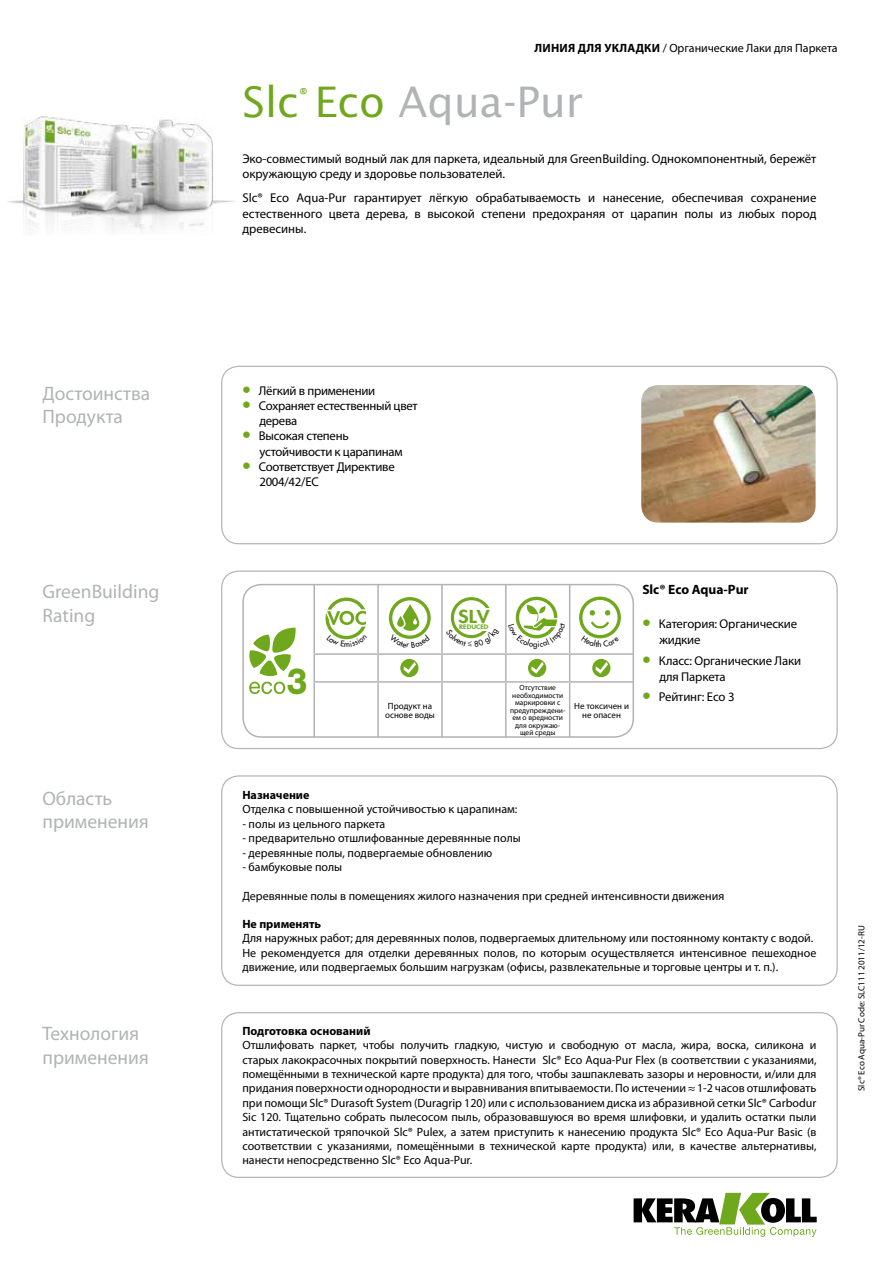
<style>
.page{position:relative;width:893px;height:1263px;background:#fff}
.page>*{position:absolute;margin:0;border:0;box-sizing:border-box;transform-origin:0 0}
.t1{font:42px "Lucida Sans Std";color:#b1b3b4}
.t2{font:800 36.3px "Helvetica Neue LT Std";color:#70a81d;scale:.9 1}
.t3{font:19.5px/23.4px "Myriad Pro";color:#b1b3b4}
.t4{font:800 17.4px "Futura Std";color:#70a81d;scale:1.15 1}
.t5{font:15px "Lucida Sans Std";color:#70a81d}
.t6{font:700 13.5px "Myriad Pro";letter-spacing:-.005em;color:#000}
.t7{font:12.75px/15.3px "Myriad Pro";letter-spacing:-.01em;color:#000}
.t8{font:12px/14.4px "Myriad Pro";color:#000}
.t9{font:700 12px "Myriad Pro";color:#000}
.t10{font:9px/9px "Myriad Pro";color:#000;text-align:center}
.t11{font:7.5px/7.5px "Myriad Pro";color:#000;text-align:center}
.t12{font:800 6px "Futura Std";color:#70a81d;scale:1.2 1}
.s1{font-weight:700}
.s2{color:#70a81d}
</style>
<div class="page">
<svg style="left:634px;top:1193px;width:183px;height:44px"></svg>
<img style="left:7px;top:116px;width:228px;height:115px">
<div style="left:221px;top:366px;width:617px;height:178px;border:1px solid #b1b3b4;border-radius:17px"></div>
<img style="left:641px;top:385px;width:175px;height:138px">
<div style="left:221px;top:570px;width:617px;height:179px;border:1px solid #b1b3b4;border-radius:17px"></div>
<div style="left:242px;top:584px;width:392px;height:154px;border:2px solid #b1b3b4;border-radius:19px"></div>
<hr style="left:313px;top:585px;width:2px;height:68px;background:#b1b3b4">
<hr style="left:377px;top:585px;width:2px;height:68px;background:#b1b3b4">
<hr style="left:441px;top:585px;width:2px;height:68px;background:#b1b3b4">
<hr style="left:505px;top:585px;width:2px;height:68px;background:#b1b3b4">
<hr style="left:569px;top:585px;width:1px;height:68px;background:#b1b3b4">
<hr style="left:313px;top:653px;width:65px;height:2px;background:#b1b3b4">
<hr style="left:378px;top:653px;width:64px;height:2px;background:#b1b3b4">
<hr style="left:442px;top:653px;width:64px;height:2px;background:#b1b3b4">
<hr style="left:506px;top:653px;width:64px;height:2px;background:#b1b3b4">
<hr style="left:570px;top:653px;width:63px;height:2px;background:#b1b3b4">
<hr style="left:313px;top:655px;width:2px;height:26px;background:#b1b3b4">
<hr style="left:377px;top:655px;width:2px;height:26px;background:#b1b3b4">
<hr style="left:441px;top:655px;width:2px;height:26px;background:#b1b3b4">
<hr style="left:505px;top:655px;width:2px;height:26px;background:#b1b3b4">
<svg style="left:569px;top:655px;width:1px;height:26px"></svg>
<hr style="left:313px;top:681px;width:65px;height:2px;background:#b1b3b4">
<hr style="left:313px;top:683px;width:2px;height:54px;background:#b1b3b4">
<hr style="left:378px;top:681px;width:64px;height:2px;background:#b1b3b4">
<hr style="left:377px;top:683px;width:2px;height:54px;background:#b1b3b4">
<hr style="left:442px;top:681px;width:64px;height:2px;background:#b1b3b4">
<hr style="left:441px;top:683px;width:2px;height:54px;background:#b1b3b4">
<hr style="left:506px;top:681px;width:64px;height:2px;background:#b1b3b4">
<hr style="left:505px;top:683px;width:2px;height:54px;background:#b1b3b4">
<hr style="left:570px;top:681px;width:63px;height:2px;background:#b1b3b4">
<hr style="left:569px;top:683px;width:1px;height:54px;background:#b1b3b4">
<svg style="left:249px;top:627px;width:47px;height:67px"></svg>
<div style="left:325px;top:597px;width:42px;height:42px;border:3px solid #70a81d;border-radius:50%"></div>
<div style="left:389px;top:597px;width:42px;height:42px;border:3px solid #70a81d;border-radius:50%"></div>
<div style="left:451px;top:597px;width:41px;height:41px;border:3px solid #70a81d;border-radius:50%"></div>
<div style="left:472px;top:608px;width:21px;height:23px;background:#fff"></div>
<div style="left:516px;top:597px;width:41px;height:41px;border:3px solid #70a81d;border-radius:50%"></div>
<div style="left:579px;top:596px;width:42px;height:42px;border:3px solid #70a81d;border-radius:50%"></div>
<svg style="left:590px;top:610px;width:5px;height:5px"></svg>
<svg style="left:605px;top:610px;width:5px;height:5px"></svg>
<svg style="left:591px;top:622px;width:18px;height:6px"></svg>
<svg style="left:400px;top:659px;width:18px;height:18px"></svg>
<svg style="left:404px;top:662px;width:12px;height:12px"></svg>
<div style="left:528px;top:659px;width:18px;height:18px;background:#70a81d;border-radius:50%"></div>
<svg style="left:531px;top:662px;width:13px;height:12px"></svg>
<svg style="left:592px;top:659px;width:18px;height:18px"></svg>
<svg style="left:596px;top:662px;width:12px;height:12px"></svg>
<div style="left:221px;top:775px;width:617px;height:211px;border:1px solid #b1b3b4;border-radius:17px"></div>
<div style="left:221px;top:1012px;width:617px;height:166px;border:1px solid #b1b3b4;border-radius:17px"></div>
<svg style="left:325px;top:608px;width:42px;height:32px"></svg>
<svg style="left:389px;top:602px;width:41px;height:37px"></svg>
<svg style="left:454px;top:629px;width:33px;height:10px"></svg>
<svg style="left:515px;top:605px;width:43px;height:34px"></svg>
<svg style="left:590px;top:636px;width:20px;height:3px"></svg>
<p class="t8" style="left:534px;top:40px;width:305px"><span class="s1">Линия для Укладки</span> / Органические Лаки для Паркета</p>
<h1 class="t1" style="left:242px;top:78px;width:342px"><span class="s2">Slc Eco</span> Aqua-Pur</h1>
<p class="t5" style="left:299px;top:85px;width:11px">®</p>
<p class="t7" style="left:242px;top:151px;width:576px">Эко-совместимый водный лак для паркета, идеальный для GreenBuilding. Однокомпонентный, бережёт окружающую среду и здоровье пользователей.</p>
<p class="t7" style="left:242px;top:190px;width:576px;text-align:justify">Slc® Eco Aqua-Pur гарантирует лёгкую обрабатываемость и нанесение, обеспечивая сохранение естественного цвета дерева, в высокой степени предохраняя от царапин полы из любых пород древесины.</p>
<h3 class="t3" style="left:43px;top:381px;width:109px">Достоинства<br>Продукта</h3>
<p class="t7" style="left:242px;top:382px;width:134px"><span class="s2">•</span> Лёгкий в применении</p>
<p class="t7" style="left:259px;top:398px;width:160px;text-indent:-17px"><span class="s2">•</span> Сохраняет естественный цвет дерева</p>
<p class="t7" style="left:259px;top:428px;width:145px;text-indent:-17px"><span class="s2">•</span> Высокая степень устойчивости к царапинам</p>
<p class="t7" style="left:259px;top:459px;width:137px;text-indent:-17px"><span class="s2">•</span> Соответствует Директиве<br>2004/42/ЕС</p>
<h3 class="t3" style="left:43px;top:580px;width:118px">GreenBuilding<br>Rating</h3>
<h2 class="t2" style="left:287px;top:660px;width:24px">3</h2>
<p class="t10" style="left:385px;top:701px;width:51px">Продукт на основе воды</p>
<h3 class="t4" style="left:458px;top:606px;width:29px">SLV</h3>
<p class="t12" style="left:459px;top:623px;width:26px">REDUCED</p>
<p class="t11" style="left:510px;top:684px;width:57px">Отсутствие необходимости маркировки с предупреждени&shy;ем о вредности для окружаю&shy;щей среды</p>
<p class="t10" style="left:574px;top:701px;width:56px">Не токсичен и не опасен</p>
<p class="t6" style="left:642px;top:581px;width:108px">Slc® Eco Aqua-Pur</p>
<p class="t7" style="left:659px;top:615px;width:139px;line-height:16.2px;text-indent:-17px"><span class="s2">•</span> Категория: Органические жидкие</p>
<p class="t7" style="left:659px;top:652px;width:143px;line-height:16.2px;text-indent:-17px"><span class="s2">•</span> Класс: Органические Лаки для Паркета</p>
<p class="t7" style="left:642px;top:689px;width:94px"><span class="s2">•</span> Рейтинг: Eco 3</p>
<h3 class="t3" style="left:43px;top:786px;width:108px">Область применения</h3>
<p class="t9" style="left:242px;top:787px;width:69px">Назначение</p>
<p class="t8" style="left:242px;top:802px;width:276px">Отделка с повышенной устойчивостью к царапинам:</p>
<p class="t8" style="left:242px;top:816px;width:144px">- полы из цельного паркета</p>
<p class="t8" style="left:242px;top:831px;width:280px">- предварительно отшлифованные деревянные полы</p>
<p class="t8" style="left:242px;top:845px;width:251px">- деревянные полы, подвергаемые обновлению</p>
<p class="t8" style="left:242px;top:860px;width:101px">- бамбуковые полы</p>
<p class="t8" style="left:242px;top:888px;width:484px">Деревянные полы в помещениях жилого назначения при средней интенсивности движения</p>
<p class="t9" style="left:242px;top:916px;width:80px">Не применять</p>
<p class="t8" style="left:242px;top:931px;width:576px">Для наружных работ; для деревянных полов, подвергаемых длительному или постоянному контакту с водой.<br>Не рекомендуется для отделки деревянных полов, по которым осуществляется интенсивное пешеходное движение, или подвергаемых большим нагрузкам (офисы, развлекательные и торговые центры и т. п.).</p>
<h3 class="t3" style="left:43px;top:1022px;width:108px">Технология применения</h3>
<p class="t9" style="left:242px;top:1023px;width:130px">Подготовка оснований</p>
<p class="t8" style="left:242px;top:1038px;width:576px;text-align:justify">Отшлифовать паркет, чтобы получить гладкую, чистую и свободную от масла, жира, воска, силикона и старых лакокрасочных покрытий поверхность. Нанести Slc® Eco Aqua-Pur Flex (в соответствии с указаниями, помещёнными в технической карте продукта) для того, чтобы зашпаклевать зазоры и неровности, и/или для придания поверхности однородности и выравнивания впитываемости. По истечении ≈ 1-2 часов отшлифовать при помощи Slc® Durasoft System (Duragrip 120) или с использованием диска из абразивной сетки Slc® Carbodur Sic 120. Тщательно собрать пылесосом пыль, образовавшуюся во время шлифовки, и удалить остатки пыли антистатической тряпочкой Slc® Pulex, а затем приступить к нанесению продукта Slc® Eco Aqua-Pur Basic (в соответствии с указаниями, помещёнными в технической карте продукта) или, в качестве альтернативы, нанести непосредственно Slc® Eco Aqua-Pur.</p>
<p class="t10" style="left:857px;top:1091px;width:167px;rotate:-90deg">Slc® Eco Aqua-Pur Code: SLC111 2011/12-RU</p>
</div>
